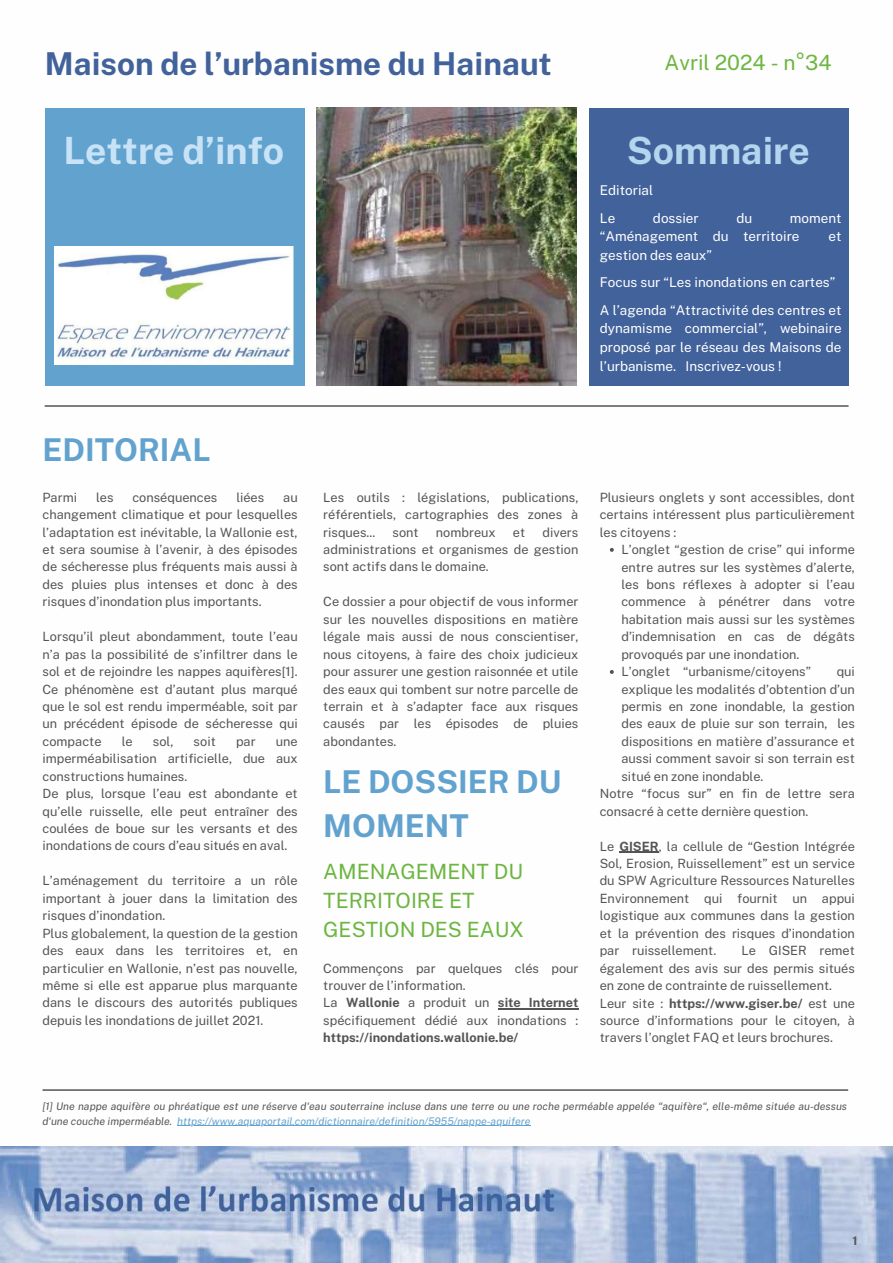
<style>
.page{position:relative;width:893px;height:1263px;background:#fff}
.page>*{position:absolute;margin:0;border:0;box-sizing:border-box;transform-origin:0 0}
.t1{font:700 37.5px "Public Sans";color:#c8e3f6}
.t2{font:700 37.5px "Public Sans";color:#b3d5ed}
.t3{font:700 31.5px "Public Sans";color:#42629b}
.t4{font:700 31.42px/43.9px "Public Sans";color:#62a2cf}
.t5{font:21px/29.2px "Public Sans";color:#6db641}
.t6{font:13.5px/27.6px "Public Sans";color:#fff}
.t7{font:12.75px/17.4px "Public Sans";color:#545454;text-align:justify}
.t8{font:700 12.75px "Public Sans";color:#545454}
.t9{font:700 11.93px "Public Sans";color:#545454}
.t10{font:italic 10.5px/14.6px "Public Sans";color:#545454}
.s1{font-weight:700}
.s2{color:#62a2cf}
</style>
<div class="page">
<img style="left:317px;top:108px;width:259px;height:277px">
<div style="left:45px;top:108px;width:259px;height:277px;background:#62a2cf"></div>
<div style="left:589px;top:108px;width:259px;height:277px;background:#42629b"></div>
<hr style="left:45px;top:406px;width:803px;height:1px;background:#000">
<img style="left:54px;top:247px;width:240px;height:117px">
<hr style="left:43px;top:1090px;width:805px;height:1px;background:#000">
<img style="left:0;top:1147px;width:893px;height:116px">
<hr style="left:498px;top:1008px;width:80px;height:2px;background:#545454">
<svg style="left:610px;top:548px;width:4px;height:4px"></svg>
<svg style="left:610px;top:670px;width:4px;height:4px"></svg>
<hr style="left:619px;top:852px;width:40px;height:1px;background:#545454">
<hr style="left:177px;top:1125px;width:353px;height:1px;background:#62a2cf">
<h2 class="t3" style="left:45px;top:45px;width:508px">Maison de l’urbanisme du Hainaut</h2>
<h3 class="t5" style="left:664px;top:48px;width:169px">Avril 2024 - n°34</h3>
<h1 class="t1" style="left:63px;top:129px;width:222px">Lettre d’info</h1>
<h1 class="t2" style="left:627px;top:129px;width:185px">Sommaire</h1>
<p class="t6" style="left:600px;top:176px;width:55px">Editorial<br>Le</p>
<p class="t6" style="left:653px;top:204px;width:47px">dossier</p>
<p class="t6" style="left:736px;top:204px;width:17px">du</p>
<p class="t6" style="left:600px;top:208px;width:243px;line-height:18.6px;text-indent:190px">moment “Aménagement du territoire</p>
<p class="t6" style="left:828px;top:222px;width:15px">et</p>
<p class="t6" style="left:600px;top:241px;width:243px">gestion des eaux”<br>Focus sur “Les inondations en cartes”<br>A l’agenda “Attractivité des centres et</p>
<p class="t6" style="left:600px;top:319px;width:243px;line-height:18.6px;text-align:justify">dynamisme commercial”, webinaire proposé par le réseau des Maisons de l’urbanisme. Inscrivez-vous !</p>
<h3 class="t4" style="left:43px;top:428px;width:169px">EDITORIAL</h3>
<p class="t7" style="left:43px;top:488px;width:36px">Parmi</p>
<p class="t7" style="left:96px;top:488px;width:19px">les</p>
<p class="t7" style="left:132px;top:488px;width:87px">conséquences</p>
<p class="t7" style="left:236px;top:488px;width:30px">liées</p>
<p class="t7" style="left:43px;top:488px;width:257px;text-indent:241px">au changement climatique et pour lesquelles l’adaptation est inévitable, la Wallonie est, et sera soumise à l’avenir, à des épisodes de sécheresse plus fréquents mais aussi à des pluies plus intenses et donc à des risques d’inondation plus importants.</p>
<p class="t7" style="left:43px;top:628px;width:257px">Lorsqu’il pleut abondamment, toute l’eau n’a pas la possibilité de s’infiltrer dans le sol et de rejoindre les nappes aquifères[1].<br>Ce phénomène est d’autant plus marqué que le sol est rendu imperméable, soit par un précédent épisode de sécheresse qui compacte</p>
<p class="t7" style="left:122px;top:732px;width:12px">le</p>
<p class="t7" style="left:153px;top:732px;width:22px">sol,</p>
<p class="t7" style="left:194px;top:732px;width:24px">soit</p>
<p class="t7" style="left:236px;top:732px;width:21px">par</p>
<p class="t7" style="left:43px;top:732px;width:257px;text-align:left;text-indent:233px">une imperméabilisation artificielle, due aux constructions humaines.<br>De plus, lorsque l’eau est abondante et qu’elle ruisselle, elle peut entraîner des coulées de boue sur les versants et des inondations de cours d’eau situés en aval.</p>
<p class="t7" style="left:43px;top:872px;width:257px;text-align:left">L’aménagement du territoire a un rôle important à jouer dans la limitation des risques d’inondation.<br>Plus globalement, la question de la gestion des eaux dans les territoires et, en particulier en Wallonie, n’est pas nouvelle, même si elle est apparue plus marquante dans le discours des autorités publiques depuis les inondations de juillet 2021.</p>
<p class="t7" style="left:323px;top:488px;width:257px">Les outils : législations, publications, référentiels, cartographies des zones à risques...</p>
<p class="t7" style="left:323px;top:523px;width:257px;text-indent:219px">divers administrations et organismes de gestion sont actifs dans le domaine.</p>
<p class="t7" style="left:323px;top:593px;width:257px">Ce dossier a pour objectif de vous informer sur les nouvelles dispositions en matière légale mais aussi de nous conscientiser, nous citoyens, à faire des choix judicieux pour assurer une gestion raisonnée et utile des eaux qui tombent sur notre parcelle de terrain et à s’adapter face aux risques causés par les épisodes de pluies abondantes.</p>
<p class="t7" style="left:392px;top:523px;width:28px">sont</p>
<p class="t7" style="left:436px;top:523px;width:61px">nombreux</p>
<p class="t7" style="left:513px;top:523px;width:14px">et</p>
<h3 class="t4" style="left:323px;top:760px;width:240px">LE DOSSIER DU<br>MOMENT</h3>
<h3 class="t5" style="left:323px;top:856px;width:202px">AMENAGEMENT DU<br>TERRITOIRE ET<br>GESTION DES EAUX</h3>
<p class="t7" style="left:323px;top:959px;width:257px;text-align:left">Commençons par quelques clés pour trouver de l’information.<br>La <span class="s1">Wallonie</span> a produit un <span class="s1">site Internet </span>spécifiquement dédié aux inondations :</p>
<p class="t8" style="left:323px;top:1030px;width:197px">https://inondations.wallonie.be/</p>
<p class="t7" style="left:600px;top:488px;width:257px">Plusieurs onglets y sont accessibles, dont certains intéressent plus particulièrement les citoyens :</p>
<p class="t7" style="left:621px;top:541px;width:235px;text-align:left">L’onglet “gestion de crise” qui informe entre autres sur les systèmes d’alerte, les bons réflexes à adopter si l’eau commence à pénétrer dans votre habitation mais aussi sur les systèmes d’indemnisation en cas de dégâts provoqués par une inondation.<br>L’onglet “urbanisme/citoyens”</p>
<p class="t7" style="left:836px;top:663px;width:20px">qui</p>
<p class="t7" style="left:621px;top:680px;width:235px">explique les modalités d’obtention d’un</p>
<p class="t7" style="left:621px;top:698px;width:235px">permis en zone inondable, la gestion</p>
<p class="t7" style="left:621px;top:715px;width:235px">des eaux de pluie sur son terrain, les</p>
<p class="t7" style="left:621px;top:733px;width:235px">dispositions en matière d’assurance et</p>
<p class="t7" style="left:621px;top:750px;width:235px">aussi comment savoir si son terrain est</p>
<p class="t7" style="left:621px;top:767px;width:143px">situé en zone inondable.</p>
<p class="t7" style="left:600px;top:785px;width:257px">Notre “focus sur” en fin de lettre sera</p>
<p class="t7" style="left:600px;top:802px;width:210px">consacré à cette dernière question.</p>
<p class="t7" style="left:600px;top:837px;width:257px">Le <span class="s1">GISER</span>, la cellule de “Gestion Intégrée Sol, Erosion, Ruissellement” est un service du SPW Agriculture Ressources Naturelles Environnement qui fournit un appui logistique aux communes dans la gestion et la prévention des risques d’inondation par ruissellement.</p>
<p class="t7" style="left:600px;top:942px;width:257px;text-align:left;text-indent:142px">Le GISER remet également des avis sur des permis situés en zone de contrainte de ruissellement.<br>Leur site : <span class="s1">https://www.giser.be/</span> est une source d’informations pour le citoyen, à travers l’onglet FAQ et leurs brochures.</p>
<p class="t10" style="left:43px;top:1099px;width:806px">[1] Une nappe aquifère ou phréatique est une réserve d‘eau souterraine incluse dans une terre ou une roche perméable appelée “aquifère“, elle-même située au-dessus d‘une couche imperméable. <span class="s2">https://www.aquaportail.com/dictionnaire/definition/5955/nappe-aquifere</span></p>
<p class="t9" style="left:852px;top:1234px;width:7px">1</p>
</div>
